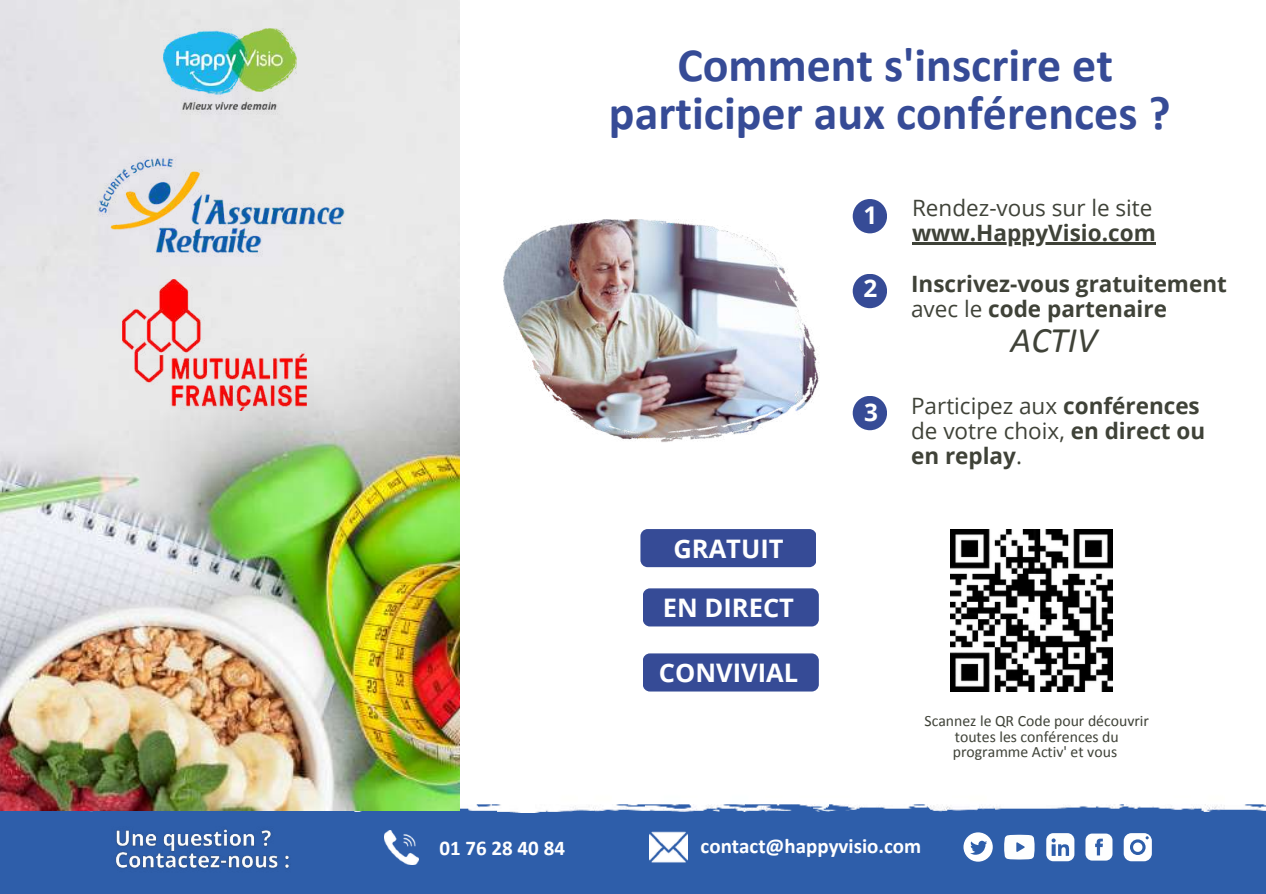
<style>
.page{position:relative;width:1266px;height:894px;background:#fff}
.page>*{position:absolute;margin:0;border:0;box-sizing:border-box;transform-origin:0 0}
.t1{font:700 48px/48.4px "Calibri";color:#364b96;text-align:center}
.t2{font:italic 36px "Calibri";color:#3f4238}
.t3{font:700 25.5px "Open Sans";color:#fff}
.t4{font:700 24.3px "Open Sans";color:#fff}
.t5{font:700 22.5px/24.8px "Open Sans";color:#3f4238}
.t6{font:22.5px "Open Sans";color:#3f4238}
.t7{font:700 21px "Calibri";color:#fff}
.t8{font:15.75px/15.8px "Calibri";color:#3f4238;text-align:center}
.s1{font-weight:400}
</style>
<div class="page">
<div style="left:852px;top:199px;width:35px;height:34px;background:#364b96;border-radius:50%"></div>
<div style="left:852px;top:274px;width:35px;height:34px;background:#364b96;border-radius:50%"></div>
<div style="left:852px;top:396px;width:35px;height:34px;background:#364b96;border-radius:50%"></div>
<div style="left:0;top:804px;width:1266px;height:89px;background:#2e5eaa"></div>
<img style="left:0;top:792px;width:1266px;height:20px">
<img style="left:0;top:0;width:459px;height:809px">
<img style="left:950px;top:529px;width:162px;height:162px">
<svg style="left:1085px;top:833px;width:27px;height:27px"></svg>
<svg style="left:1046px;top:833px;width:28px;height:28px"></svg>
<svg style="left:1004px;top:834px;width:30px;height:25px"></svg>
<svg style="left:963px;top:832px;width:29px;height:29px"></svg>
<img style="left:649px;top:831px;width:39px;height:32px">
<img style="left:385px;top:830px;width:33px;height:33px">
<svg style="left:1123px;top:833px;width:29px;height:28px"></svg>
<div style="left:640px;top:529px;width:176px;height:38px;background:#364b96;border-radius:7px"></div>
<div style="left:643px;top:588px;width:175px;height:38px;background:#364b96;border-radius:7px"></div>
<div style="left:643px;top:653px;width:175px;height:38px;background:#364b96;border-radius:7px"></div>
<img style="left:164px;top:28px;width:132px;height:87px">
<img style="left:98px;top:157px;width:247px;height:99px">
<img style="left:122px;top:279px;width:185px;height:132px">
<img style="left:503px;top:220px;width:316px;height:222px">
<hr style="left:912px;top:242px;width:244px;height:2px;background:#3f4238">
<img style="left:115px;top:829px;width:174px;height:40px">
<h1 class="t1" style="left:609px;top:44px;width:563px">Comment s'inscrire et participer aux conférences ?</h1>
<p class="t3" style="left:673px;top:530px;width:112px">GRATUIT</p>
<p class="t3" style="left:663px;top:589px;width:133px">EN DIRECT</p>
<p class="t3" style="left:659px;top:654px;width:141px">CONVIVIAL</p>
<p class="t4" style="left:863px;top:198px;width:15px">1</p>
<p class="t4" style="left:863px;top:271px;width:15px">2</p>
<p class="t4" style="left:864px;top:394px;width:15px">3</p>
<p class="t6" style="left:912px;top:192px;width:242px">Rendez-vous sur le site</p>
<p class="t5" style="left:912px;top:220px;width:245px">www.HappyVisio.com</p>
<p class="t5" style="left:911px;top:271px;width:317px">Inscrivez-vous gratuitement <span class="s1">avec le</span> code partenaire</p>
<h2 class="t2" style="left:1010px;top:325px;width:88px">ACTIV</h2>
<p class="t5" style="left:911px;top:393px;width:296px"><span class="s1">Participez aux</span> conférences <span class="s1">de votre choix,</span> en direct ou en replay<span class="s1">.</span></p>
<p class="t8" style="left:924px;top:713px;width:226px">Scannez le QR Code pour découvrir toutes les conférences du programme Activ' et vous</p>
<p class="t7" style="left:439px;top:839px;width:127px">01 76 28 40 84</p>
<p class="t7" style="left:700px;top:837px;width:222px">contact@happyvisio.com</p>
</div>
